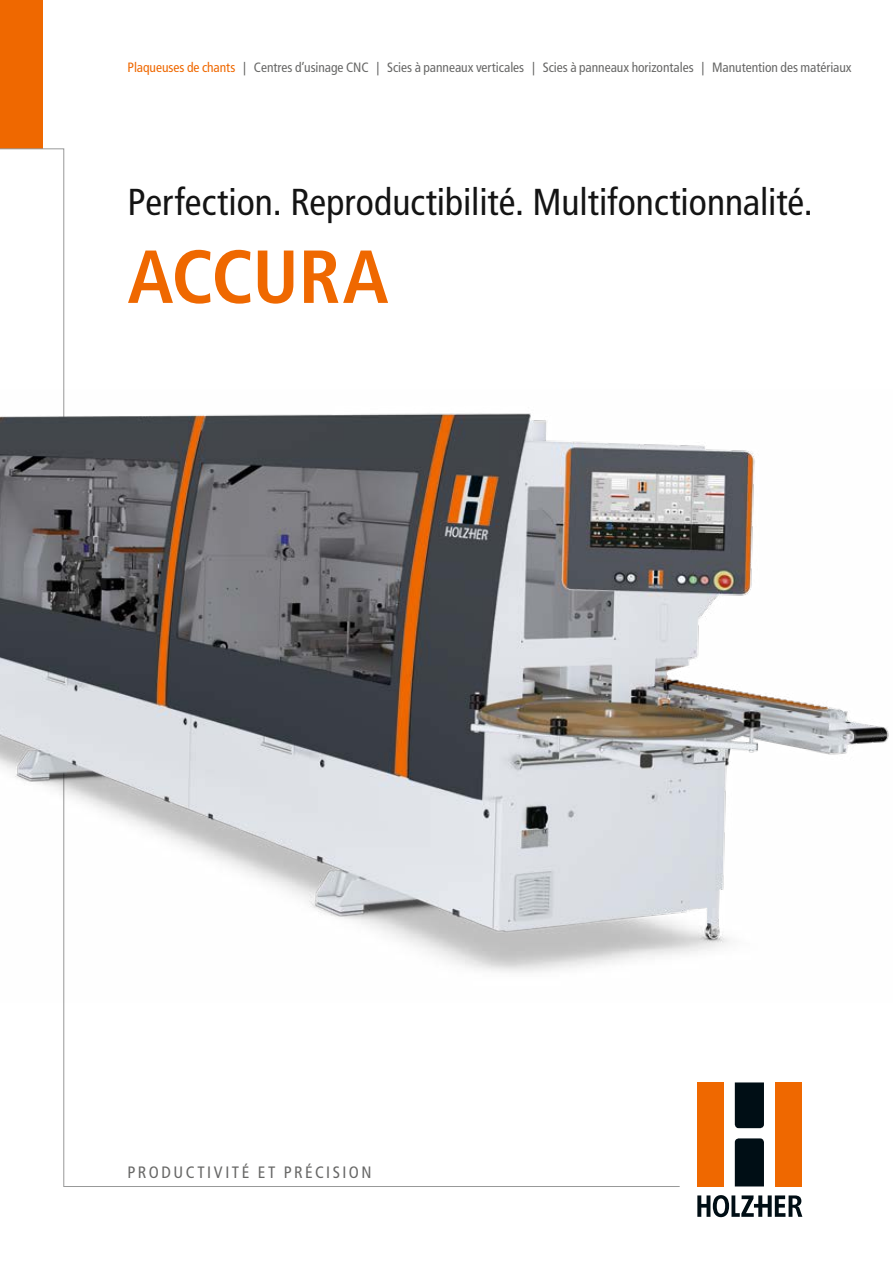
<style>
.page{position:relative;width:893px;height:1263px;background:#fff}
.page>*{position:absolute;margin:0;border:0;box-sizing:border-box;transform-origin:0 0}
.t1{font:700 condensed 75px "Frutiger";letter-spacing:-.01em;color:#ef6800}
.t2{font:condensed 37.5px "Frutiger";color:#141414}
.t3{font:condensed 16.5px "Frutiger";letter-spacing:.15em;color:#686867}
.t4{font:condensed 13.5px "Frutiger";letter-spacing:-.005em;color:#686867}
.s1{color:#ef6800}
</style>
<div class="page">
<div style="left:697px;top:1082px;width:26px;height:104px;background:#ef6800"></div>
<div style="left:775px;top:1082px;width:26px;height:104px;background:#ef6800"></div>
<svg style="left:735px;top:1082px;width:29px;height:46px"></svg>
<svg style="left:735px;top:1138px;width:29px;height:48px"></svg>
<svg style="left:697px;top:1195px;width:105px;height:22px"></svg>
<div style="left:0;top:0;width:43px;height:149px;background:#ef6800"></div>
<img style="left:0;top:389px;width:889px;height:613px">
<p class="t4" style="left:128px;top:60px;width:726px"><span class="s1">Plaqueuses de chants</span> | Centres d’usinage CNC | Scies à panneaux verticales | Scies à panneaux horizontales | Manutention des matériaux</p>
<h2 class="t2" style="left:128px;top:180px;width:687px">Perfection. Reproductibilité. Multifonctionnalité.</h2>
<h1 class="t1" style="left:128px;top:232px;width:262px">ACCURA</h1>
<p class="t3" style="left:128px;top:1162px;width:246px">PRODUCTIVITÉ ET PRÉCISION</p>
</div>
